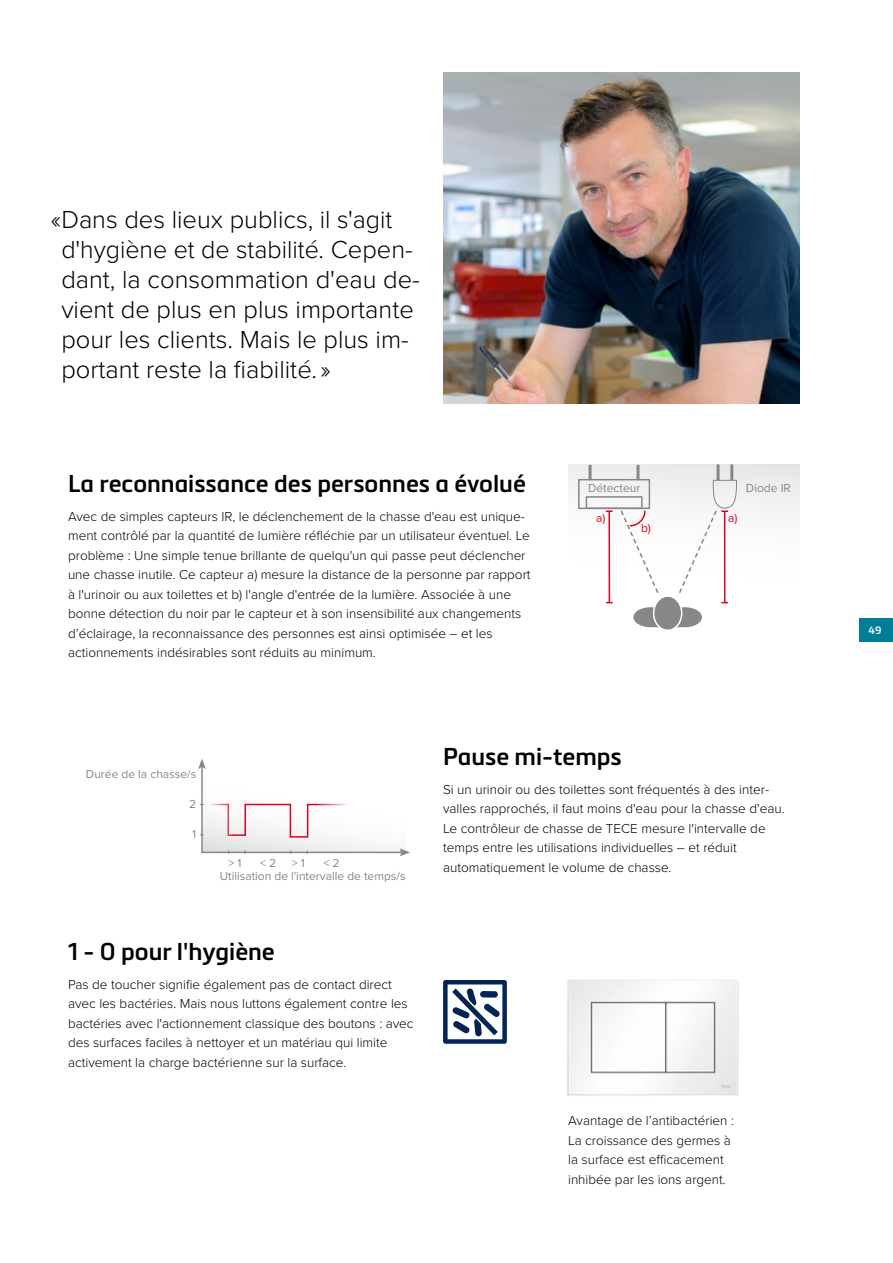
<style>
.page{position:relative;width:893px;height:1263px;background:#fff}
.page>*{position:absolute;margin:0;border:0;box-sizing:border-box;transform-origin:0 0}
.t1{font:300 25.5px/30px "Proxima Nova";color:#000}
.t2{font:600 24px "Metronic Pro";color:#000}
.t3{font:300 13.5px/19.5px "Proxima Nova";color:#000}
.t4{font:12px "Proxima Nova";color:#878786}
.t5{font:12px "Proxima Nova";color:#d60524}
.t6{font:600 10.5px "Metronic Pro";color:#fff}
</style>
<div class="page">
<img style="left:443px;top:72px;width:356px;height:332px">
<img style="left:567px;top:979px;width:172px;height:117px">
<div style="left:568px;top:464px;width:231px;height:178px;background:linear-gradient(to bottom,#efefef,#fff)"></div>
<div style="left:589px;top:465px;width:3px;height:15px;border:2px solid #878786"></div>
<div style="left:636px;top:465px;width:3px;height:15px;border:2px solid #878786"></div>
<div style="left:717px;top:464px;width:3px;height:16px;border:2px solid #878786"></div>
<div style="left:730px;top:464px;width:3px;height:16px;border:2px solid #878786"></div>
<div style="left:578px;top:479px;width:72px;height:30px;border:2px solid #878786"></div>
<div style="left:586px;top:496px;width:57px;height:13px;border:2px solid #878786"></div>
<hr style="left:608px;top:511px;width:2px;height:92px;background:#d60524">
<svg style="left:606px;top:510px;width:7px;height:2px"></svg>
<hr style="left:724px;top:511px;width:1px;height:92px;background:#d60524">
<svg style="left:678px;top:479px;width:59px;height:116px"></svg>
<svg style="left:633px;top:607px;width:69px;height:20px"></svg>
<div style="left:654px;top:596px;width:28px;height:34px;background:#878786;border-radius:50%"></div>
<div style="left:653px;top:595px;width:29px;height:36px;border:2px solid #fff;border-radius:50%"></div>
<svg style="left:619px;top:509px;width:41px;height:86px"></svg>
<svg style="left:198px;top:759px;width:212px;height:97px"></svg>
<svg style="left:443px;top:980px;width:64px;height:64px"></svg>
<div style="left:859px;top:618px;width:34px;height:24px;background:#007d97"></div>
<h1 class="t1" style="left:61px;top:204px;width:360px;text-indent:-11px">«Dans des lieux publics, il s'agit d'hygiène et de stabilité. Cepen&shy;dant, la consommation d'eau de&shy;vient de plus en plus importante pour les clients. Mais le plus im&shy;portant reste la fiabilité. »</h1>
<h2 class="t2" style="left:68px;top:468px;width:459px">La reconnaissance des personnes a évolué</h2>
<p class="t3" style="left:68px;top:506px;width:464px">Avec de simples capteurs IR, le déclenchement de la chasse d'eau est unique&shy;ment contrôlé par la quantité de lumière réfléchie par un utilisateur éventuel. Le problème : Une simple tenue brillante de quelqu'un qui passe peut déclencher une chasse inutile. Ce capteur a) mesure la distance de la personne par rapport à l'urinoir ou aux toilettes et b) l'angle d'entrée de la lumière. Associée à une bonne détection du noir par le capteur et à son insensibilité aux changements d’éclairage, la reconnaissance des personnes est ainsi optimisée – et les actionnements indésirables sont réduits au minimum.</p>
<p class="t4" style="left:588px;top:479px;width:54px">Détecteur</p>
<p class="t4" style="left:746px;top:479px;width:46px">Diode IR</p>
<p class="t5" style="left:596px;top:509px;width:11px">a)</p>
<p class="t5" style="left:728px;top:509px;width:11px">a)</p>
<p class="t5" style="left:641px;top:519px;width:11px">b)</p>
<p class="t4" style="left:86px;top:765px;width:112px">Durée de la chasse/s</p>
<p class="t4" style="left:189px;top:795px;width:9px">2</p>
<p class="t4" style="left:192px;top:825px;width:6px">1</p>
<p class="t4" style="left:228px;top:854px;width:15px">&gt; 1</p>
<p class="t4" style="left:260px;top:854px;width:18px">&lt; 2</p>
<p class="t4" style="left:292px;top:854px;width:15px">&gt; 1</p>
<p class="t4" style="left:323px;top:854px;width:18px">&lt; 2</p>
<p class="t4" style="left:220px;top:867px;width:187px">Utilisation de l'intervalle de temps/s</p>
<h2 class="t2" style="left:68px;top:936px;width:208px">1 - 0 pour l'hygiène</h2>
<p class="t3" style="left:68px;top:974px;width:347px">Pas de toucher signifie également pas de contact direct avec les bactéries. Mais nous luttons également contre les bactéries avec l'actionnement classique des boutons : avec des surfaces faciles à nettoyer et un matériau qui limite activement la charge bactérienne sur la surface.</p>
<h2 class="t2" style="left:443px;top:741px;width:180px">Pause mi-temps</h2>
<p class="t3" style="left:443px;top:779px;width:343px">Si un urinoir ou des toilettes sont fréquentés à des inter&shy;valles rapprochés, il faut moins d'eau pour la chasse d'eau.<br>Le contrôleur de chasse de TECE mesure l'intervalle de temps entre les utilisations individuelles – et réduit automatiquement le volume de chasse.</p>
<p class="t3" style="left:568px;top:1110px;width:167px">Avantage de l’antibactérien :<br>La croissance des germes à la surface est efficacement inhibée par les ions argent.</p>
<p class="t6" style="left:868px;top:624px;width:14px">49</p>
</div>
